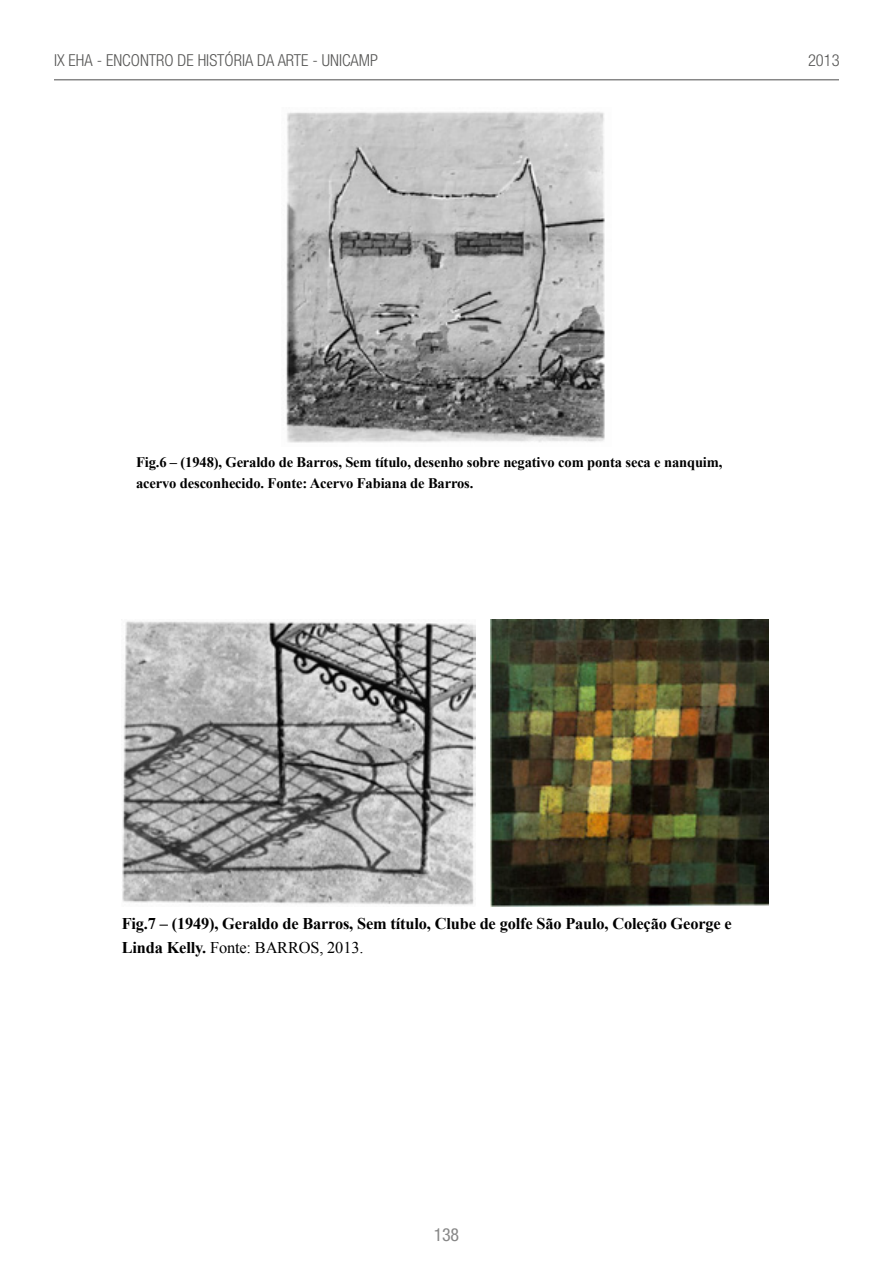
<style>
.page{position:relative;width:893px;height:1263px;background:#fff}
.page>*{position:absolute;margin:0;border:0;box-sizing:border-box;transform-origin:0 0}
.t1{font:condensed 18px "Helvetica Neue LT Std";color:#878787}
.t2{font:300 condensed 16.5px "Helvetica Neue LT Std";color:#575756}
.t3{font:700 16.35px/24.6px "Times New Roman";letter-spacing:-.01em;color:#000}
.t4{font:700 14.55px/21.8px "Times New Roman";letter-spacing:-.01em;color:#000}
.s1{font-weight:400}
</style>
<div class="page">
<hr style="left:54px;top:79px;width:785px;height:1px;background:#878787">
<img style="left:286px;top:111px;width:319px;height:332px">
<img style="left:122px;top:621px;width:353px;height:284px">
<img style="left:491px;top:619px;width:277px;height:288px">
<p class="t2" style="left:54px;top:50px;width:326px">IX EHA - ENCONTRO DE HISTÓRIA DA ARTE - UNICAMP</p>
<p class="t2" style="left:808px;top:50px;width:33px">2013</p>
<p class="t4" style="left:136px;top:450px;width:588px">Fig.6 – (1948), Geraldo de Barros, Sem título, desenho sobre negativo com ponta seca e nanquim, acervo desconhecido. Fonte: Acervo Fabiana de Barros.</p>
<p class="t3" style="left:122px;top:910px;width:611px">Fig.7 – (1949), Geraldo de Barros, Sem título, Clube de golfe São Paulo, Coleção George e<br>Linda Kelly. <span class="s1">Fonte: BARROS, 2013.</span></p>
<p class="t1" style="left:434px;top:1224px;width:27px">138</p>
</div>
